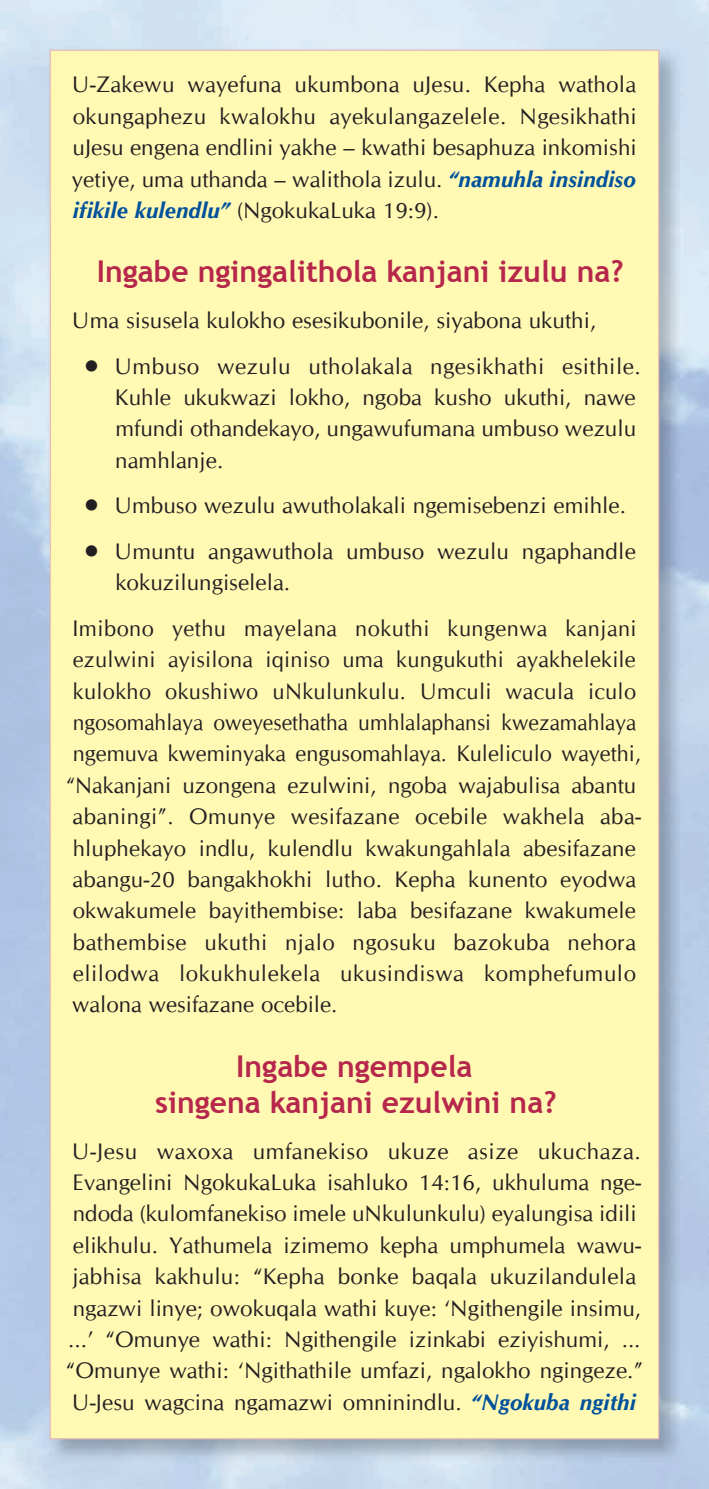
<style>
.page{position:relative;width:709px;height:1489px;background:#fff}
.page>*{position:absolute;margin:0;border:0;box-sizing:border-box;transform-origin:0 0}
.t1{font:700 30px/36px "Trebuchet MS";color:#b6274b;text-align:center}
.t2{font:22.5px/31.2px "Cg Omega";color:#231f20}
.t3{font:22.5px "Cg Omega";letter-spacing:.02em;color:#231f20}
.t4{font:22.5px "Cg Omega";color:#231f20;scale:.94 1}
.t5{font:22.5px "Cg Omega";letter-spacing:.025em;color:#231f20}
.s1{font-weight:700;font-style:italic;color:#01519b}
</style>
<div class="page">
<img style="left:47px;top:47px;width:636px;height:1416px">
<div style="left:50px;top:50px;width:609px;height:1389px;background:#fff9b4"></div>
<p class="t2" style="left:72px;top:69px;width:566px;text-align:justify">U-Zakewu wayefuna ukumbona uJesu. Kepha wathola okungaphezu kwalokhu ayekulangazelele. Ngesikhathi uJesu engena endlini yakhe – kwathi besaphuza inkomishi yetiye, uma uthanda – walithola izulu. <span class="s1">“namuhla insindiso ifikile kulendlu”</span> (NgokukaLuka 19:9).</p>
<h1 class="t1" style="left:97px;top:254px;width:528px">Ingabe ngingalithola kanjani izulu na?</h1>
<p class="t2" style="left:72px;top:305px;width:525px">Uma sisusela kulokho esesikubonile, siyabona ukuthi,</p>
<p class="t2" style="left:115px;top:350px;width:527px;text-indent:-32px">• Umbuso wezulu utholakala ngesikhathi esithile.<br>Kuhle ukukwazi lokho, ngoba kusho ukuthi, nawe mfundi othandekayo, ungawufumana umbuso wezulu namhlanje.</p>
<p class="t2" style="left:83px;top:490px;width:544px">• Umbuso wezulu awutholakali ngemisebenzi emihle.</p>
<p class="t2" style="left:115px;top:536px;width:522px;text-indent:-32px">• Umuntu angawuthola umbuso wezulu ngaphandle kokuzilungiselela.</p>
<p class="t3" style="left:72px;top:615px;width:566px">Imibono yethu mayelana nokuthi kungenwa kanjani</p>
<p class="t2" style="left:73px;top:644px;width:564px">ezu lwini ayisilona iqiniso uma kungukuthi ayakhelekile</p>
<p class="t2" style="left:73px;top:675px;width:565px">ku lokho okushiwo uNkulunkulu. Umculi wacula iculo</p>
<p class="t4" style="left:73px;top:709px;width:601px">ngosomahlaya oweyesethatha umhlalaphansi kwezamahlaya</p>
<p class="t2" style="left:73px;top:738px;width:570px">ngemuva kweminyaka engusomahlaya. Kuleliculo wayethi,</p>
<p class="t2" style="left:66px;top:769px;width:572px">“Nakanjani uzongena ezulwini, ngoba wajabulisa abantu</p>
<p class="t2" style="left:73px;top:801px;width:570px">abaningi”. Omunye wesifazane ocebile wakhela aba-</p>
<p class="t2" style="left:73px;top:832px;width:564px">hluphekayo indlu, kulendlu kwakungahlala abesifazane</p>
<p class="t2" style="left:73px;top:863px;width:565px">abangu-20 bangakhokhi lutho. Kepha kunento eyodwa</p>
<p class="t2" style="left:73px;top:895px;width:564px">okwakumele bayithembise: laba besifazane kwakumele</p>
<p class="t3" style="left:73px;top:929px;width:565px">bathembise ukuthi njalo ngosuku bazokuba nehora</p>
<p class="t5" style="left:73px;top:960px;width:565px">elilodwa lokukhulekela ukusindiswa komphefumulo</p>
<p class="t2" style="left:72px;top:989px;width:267px">walona wesifazane ocebile.</p>
<h1 class="t1" style="left:155px;top:1048px;width:403px">Ingabe ngempela<br>singena kanjani ezulwini na?</h1>
<p class="t2" style="left:66px;top:1135px;width:579px;text-align:center">U-Jesu waxoxa umfanekiso ukuze asize ukuchaza.<br>Evangelini NgokukaLuka isahluko 14:16, ukhuluma nge&shy;ndoda (kulomfanekiso imele uNkulunkulu) eyalungisa idili elikhulu. Yathumela izimemo kepha umphumela wawu&shy;jabhisa kakhulu: “Kepha bonke baqala ukuzilandulela ngazwi linye; owokuqala wathi kuye: ‘Ngithengile insimu, ...’ “Omunye wathi: Ngithengile izinkabi eziyishumi, ... “Omunye wathi: ‘Ngithathile umfazi, ngalokho ngi ngeze.” U-Jesu wagcina ngamazwi omninindlu. <span class="s1">“Ngokuba ngithi</span></p>
</div>
